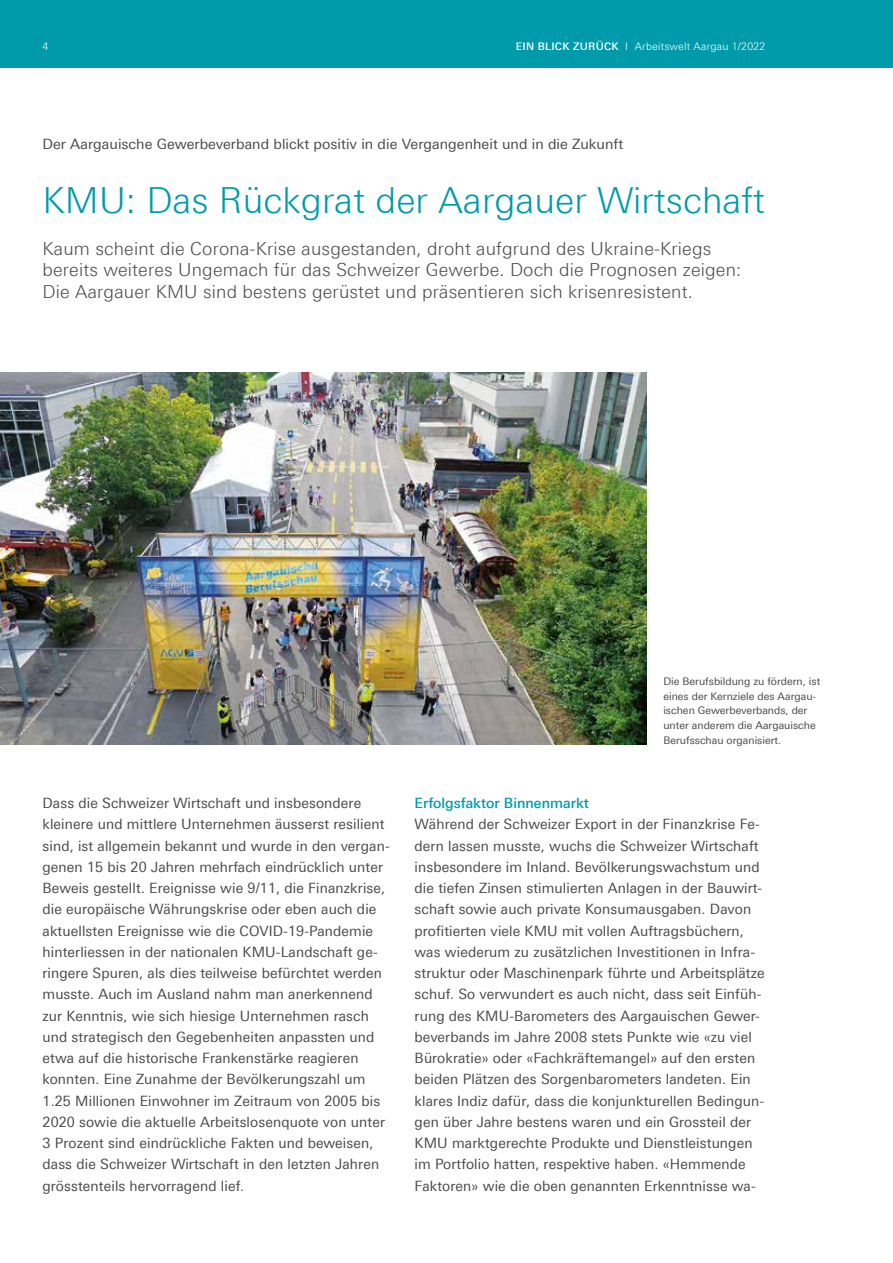
<style>
.page{position:relative;width:893px;height:1263px;background:#fff}
.page>*{position:absolute;margin:0;border:0;box-sizing:border-box;transform-origin:0 0}
.t1{font:300 36px "Linotype Univers 330";letter-spacing:.005em;color:#009baa}
.t2{font:300 18px/21.3px "Linotype Univers 330";letter-spacing:.01em;color:#4a4a49}
.t3{font:14.25px/21.3px "Linotype Univers 430";letter-spacing:.01em;color:#4a4a49}
.t4{font:500 14.25px "Linotype Univers 530";color:#009baa}
.t5{font:10.5px/14.9px "Linotype Univers 430";color:#4a4a49}
.t6{font:300 10.5px "Linotype Univers 330";letter-spacing:.02em;color:#fff}
.s1{font-family:"Linotype Univers 530";font-weight:500}
</style>
<div class="page">
<img style="left:0;top:372px;width:646px;height:372px">
<div style="left:0;top:0;width:893px;height:68px;background:#009baa"></div>
<p class="t6" style="left:43px;top:40px;width:7px">4</p>
<p class="t6" style="left:516px;top:40px;width:251px"><span class="s1">EIN BLICK ZURÜCK</span> I Arbeitswelt Aargau 1/2022</p>
<p class="t3" style="left:43px;top:133px;width:582px">Der Aargauische Gewerbeverband blickt positiv in die Vergangenheit und in die Zukunft</p>
<h1 class="t1" style="left:43px;top:179px;width:724px">KMU: Das Rückgrat der Aargauer Wirtschaft</h1>
<p class="t2" style="left:43px;top:238px;width:700px">Kaum scheint die Corona-Krise ausgestanden, droht aufgrund des Ukraine-Kriegs bereits weiteres Ungemach für das Schweizer Gewerbe. Doch die Prognosen zeigen:<br>Die Aargauer KMU sind bestens gerüstet und präsentieren sich krisenresistent.</p>
<p class="t5" style="left:663px;top:673px;width:158px">Die Berufsbildung zu fördern, ist eines der Kernziele des Aargau&shy;ischen Gewerbeverbands, der unter anderem die Aargauische<br>Berufsschau organisiert.</p>
<p class="t3" style="left:43px;top:792px;width:349px">Dass die Schweizer Wirtschaft und insbesondere kleinere und mittlere Unternehmen äusserst resilient sind, ist allgemein bekannt und wurde in den vergan&shy;genen 15 bis 20 Jahren mehrfach eindrücklich unter Beweis gestellt. Ereignisse wie 9/11, die Finanzkrise, die europäische Währungskrise oder eben auch die aktuellsten Ereignisse wie die COVID-19-Pandemie hinterliessen in der nationalen KMU-Landschaft ge&shy;ringere Spuren, als dies teilweise befürchtet werden musste. Auch im Ausland nahm man anerkennend zur Kenntnis, wie sich hiesige Unternehmen rasch und strategisch den Gegebenheiten anpassten und etwa auf die historische Frankenstärke reagieren konnten. Eine Zunahme der Bevölkerungszahl um 1.25 Millionen Einwohner im Zeitraum von 2005 bis 2020 sowie die aktuelle Arbeitslosenquote von unter 3 Prozent sind eindrückliche Fakten und beweisen, dass die Schweizer Wirtschaft in den letzten Jahren grösstenteils hervorragend lief.</p>
<p class="t4" style="left:415px;top:794px;width:176px">Erfolgsfaktor Binnenmarkt</p>
<p class="t3" style="left:415px;top:813px;width:352px">Während der Schweizer Export in der Finanzkrise Fe&shy;dern lassen musste, wuchs die Schweizer Wirtschaft insbesondere im Inland. Bevölkerungswachstum und die tiefen Zinsen stimulierten Anlagen in der Bauwirt&shy;schaft sowie auch private Konsumausgaben. Davon profitierten viele KMU mit vollen Auftragsbüchern, was wiederum zu zusätzlichen Investitionen in Infra&shy;struktur oder Maschinenpark führte und Arbeitsplätze schuf. So verwundert es auch nicht, dass seit Einfüh&shy;rung des KMU-Barometers des Aargauischen Gewer&shy;beverbands im Jahre 2008 stets Punkte wie «zu viel Bürokratie» oder «Fachkräftemangel» auf den ersten beiden Plätzen des Sorgenbarometers landeten. Ein klares Indiz dafür, dass die konjunkturellen Bedingun&shy;gen über Jahre bestens waren und ein Grossteil der KMU marktgerechte Produkte und Dienstleistungen im Portfolio hatten, respektive haben. «Hemmende Faktoren» wie die oben genannten Erkenntnisse wa-</p>
</div>
